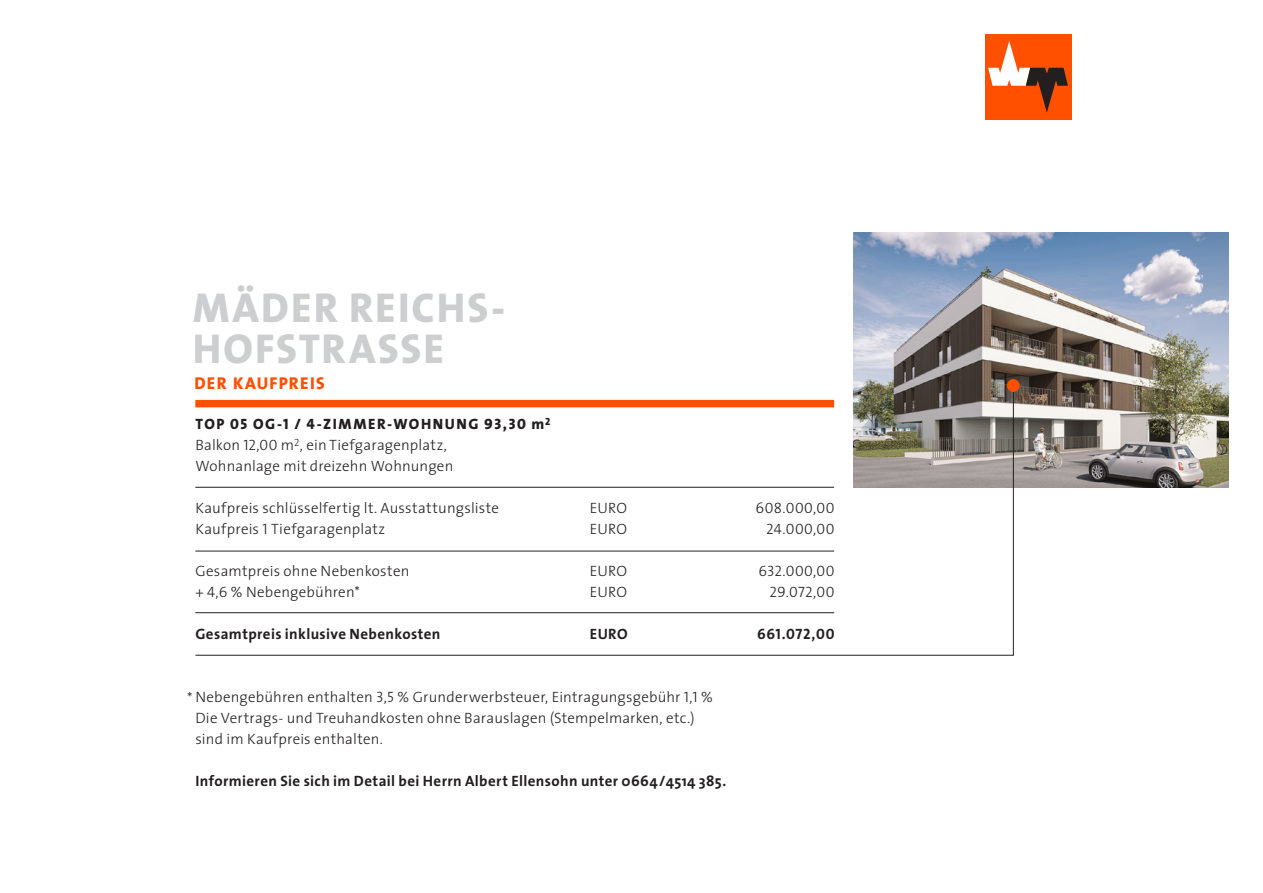
<style>
.page{position:relative;width:1263px;height:893px;background:#fff}
.page>*{position:absolute;margin:0;border:0;box-sizing:border-box;transform-origin:0 0}
.t1{font:800 42px "The Sans";letter-spacing:.05em;color:#cdced0}
._10_Einleitungstext{font:800 17.25px "The Sans";letter-spacing:.08em;color:#ff5000}
._20_Grundschrift{font:300 15px "The Sans";letter-spacing:.01em;color:#231f20}
._20_Grundschrift-2{font:700 15px "The Sans";letter-spacing:.025em;color:#231f20}
._20_Grundschrift-3{font:15px "The Sans Light Caps";letter-spacing:.035em;color:#231f20}
._20_Grundschrift-4{font:800 15px "The Sans";letter-spacing:.11em;color:#231f20}
._20_Grundschrift-5{font:15px "The Sans Bold Caps";letter-spacing:.035em;color:#231f20}
.s1{font-family:"The Sans Extra Bold Caps";font-weight:400}
.s2{font-family:"The Sans Light Caps";font-weight:400}
.s3{font-family:"The Sans";font-weight:300}
</style>
<div class="page">
<div style="left:985px;top:34px;width:86px;height:85px;background:#ff5000"></div>
<svg style="left:988px;top:41px;width:80px;height:72px"></svg>
<img style="left:853px;top:233px;width:376px;height:255px">
<svg style="left:195px;top:385px;width:819px;height:271px"></svg>
<div style="left:1007px;top:379px;width:13px;height:13px;background:#ff5000;border-radius:50%"></div>
<p class="t1" style="left:193px;top:273px;width:314px">MÄDER REICHS-</p>
<p class="t1" style="left:193px;top:313px;width:253px">HOFSTRASSE</p>
<p class="_10_Einleitungstext" style="left:195px;top:369px;width:132px">DER KAUFPREIS</p>
<p class="_20_Grundschrift-4" style="left:195px;top:411px;width:356px">TOP <span class="s1">05 OG-1 / 4</span>-ZIMMER-WOHNUNG <span class="s1">93,30</span> m<sup>2</sup></p>
<p class="_20_Grundschrift" style="left:195px;top:433px;width:253px">Balkon <span class="s2">12,00</span> m<sup>2</sup>, ein Tiefgaragenplatz,</p>
<p class="_20_Grundschrift" style="left:195px;top:454px;width:259px">Wohnanlage mit dreizehn Wohnungen</p>
<p class="_20_Grundschrift" style="left:195px;top:496px;width:305px">Kaufpreis schlüsselfertig lt. Ausstattungsliste</p>
<p class="_20_Grundschrift" style="left:590px;top:496px;width:39px">EURO</p>
<p class="_20_Grundschrift-3" style="left:756px;top:500px;width:80px"><span class="s3">6</span>08.000,00</p>
<p class="_20_Grundschrift" style="left:195px;top:517px;width:191px">Kaufpreis <span class="s2">1</span> Tiefgaragenplatz</p>
<p class="_20_Grundschrift" style="left:590px;top:517px;width:39px">EURO</p>
<p class="_20_Grundschrift-3" style="left:766px;top:521px;width:70px">24.000,00</p>
<p class="_20_Grundschrift" style="left:195px;top:559px;width:216px">Gesamtpreis ohne Nebenkosten</p>
<p class="_20_Grundschrift" style="left:590px;top:559px;width:39px">EURO</p>
<p class="_20_Grundschrift-3" style="left:758px;top:563px;width:78px">632.000,00</p>
<p class="_20_Grundschrift" style="left:195px;top:580px;width:166px">+ <span class="s2">4,6</span> % Nebengebühren*</p>
<p class="_20_Grundschrift" style="left:590px;top:580px;width:39px">EURO</p>
<p class="_20_Grundschrift-3" style="left:769px;top:584px;width:66px">29.072,00</p>
<p class="_20_Grundschrift-2" style="left:195px;top:621px;width:246px">Gesamtpreis inklusive Nebenkosten</p>
<p class="_20_Grundschrift-5" style="left:590px;top:621px;width:39px">EURO</p>
<p class="_20_Grundschrift-5" style="left:757px;top:621px;width:79px">661.072,00</p>
<p class="_20_Grundschrift" style="left:187px;top:685px;width:527px">* Nebengebühren enthalten <span class="s2">3,5</span> % Grunderwerbsteuer, Eintragungsgebühr <span class="s2">1,1</span> %</p>
<p class="_20_Grundschrift" style="left:195px;top:706px;width:501px">Die Vertrags- und Treuhandkosten ohne Barauslagen (Stempelmarken, etc.)</p>
<p class="_20_Grundschrift" style="left:195px;top:727px;width:189px">sind im Kaufpreis enthalten.</p>
<p class="_20_Grundschrift-2" style="left:195px;top:768px;width:532px">Informieren Sie sich im Detail bei Herrn Albert Ellensohn unter 0664/4514 385.</p>
</div>
